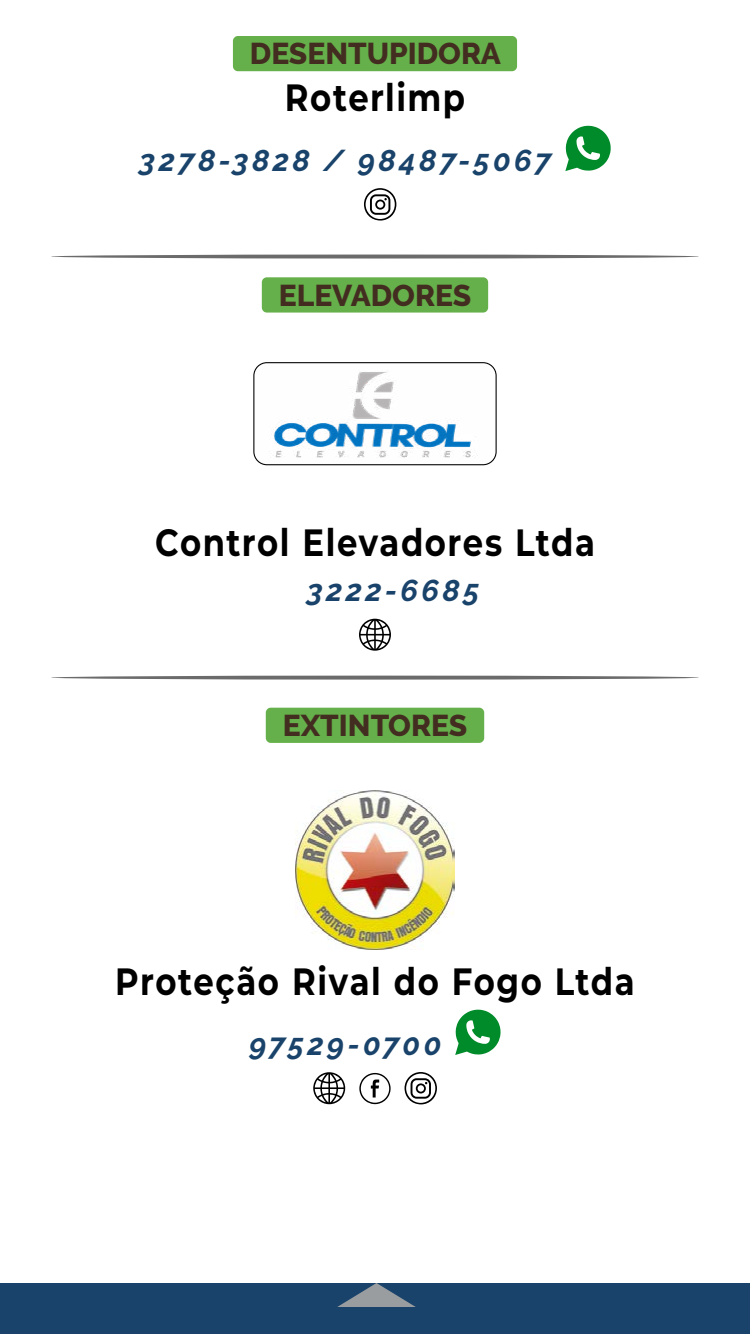
<style>
.page{position:relative;width:750px;height:1334px;background:#fff}
.page>*{position:absolute;margin:0;border:0;box-sizing:border-box;transform-origin:0 0}
.t1{font:700 38px "Montserrat";letter-spacing:.045em;color:#000;scale:.85 1}
.t2{font:italic 700 30px "Raleway";letter-spacing:.11em;color:#19436a}
.t3{font:800 30px "Raleway";color:#432d21}
</style>
<div class="page">
<div style="left:233px;top:36px;width:284px;height:35px;background:#65b04a;border-radius:5px"></div>
<div style="left:262px;top:277px;width:226px;height:36px;background:#65b04a;border-radius:5px"></div>
<div style="left:266px;top:708px;width:218px;height:35px;background:#65b04a;border-radius:5px"></div>
<svg style="left:565px;top:126px;width:46px;height:45px"></svg>
<svg style="left:364px;top:188px;width:32px;height:33px"></svg>
<svg style="left:51px;top:255px;width:648px;height:4px;background:#838383"></svg>
<img style="left:255px;top:364px;width:240px;height:101px">
<div style="left:253px;top:362px;width:244px;height:103px;border:1px solid #000;border-radius:13px"></div>
<svg style="left:359px;top:619px;width:32px;height:32px"></svg>
<svg style="left:51px;top:676px;width:648px;height:4px;background:#808080"></svg>
<img style="left:296px;top:790px;width:158px;height:159px">
<svg style="left:455px;top:1010px;width:46px;height:45px"></svg>
<svg style="left:313px;top:1072px;width:32px;height:32px"></svg>
<svg style="left:359px;top:1073px;width:32px;height:31px"></svg>
<svg style="left:405px;top:1072px;width:32px;height:32px"></svg>
<div style="left:0;top:1283px;width:750px;height:51px;background:#19436a"></div>
<svg style="left:337px;top:1283px;width:79px;height:24px"></svg>
<p class="t3" style="left:250px;top:37px;width:253px">DESENTUPIDORA</p>
<p class="t1" style="left:285px;top:70px;width:214px">Roterlimp</p>
<p class="t2" style="left:139px;top:143px;width:414px">3278-3828 / 98487-5067</p>
<p class="t3" style="left:279px;top:278px;width:194px">ELEVADORES</p>
<p class="t1" style="left:155px;top:516px;width:519px">Control Elevadores Ltda</p>
<p class="t2" style="left:307px;top:574px;width:174px">3222-6685</p>
<p class="t3" style="left:283px;top:708px;width:186px">EXTINTORES</p>
<p class="t1" style="left:115px;top:954px;width:613px">Proteção Rival do Fogo Ltda</p>
<p class="t2" style="left:249px;top:1027px;width:194px">97529-0700</p>
</div>
